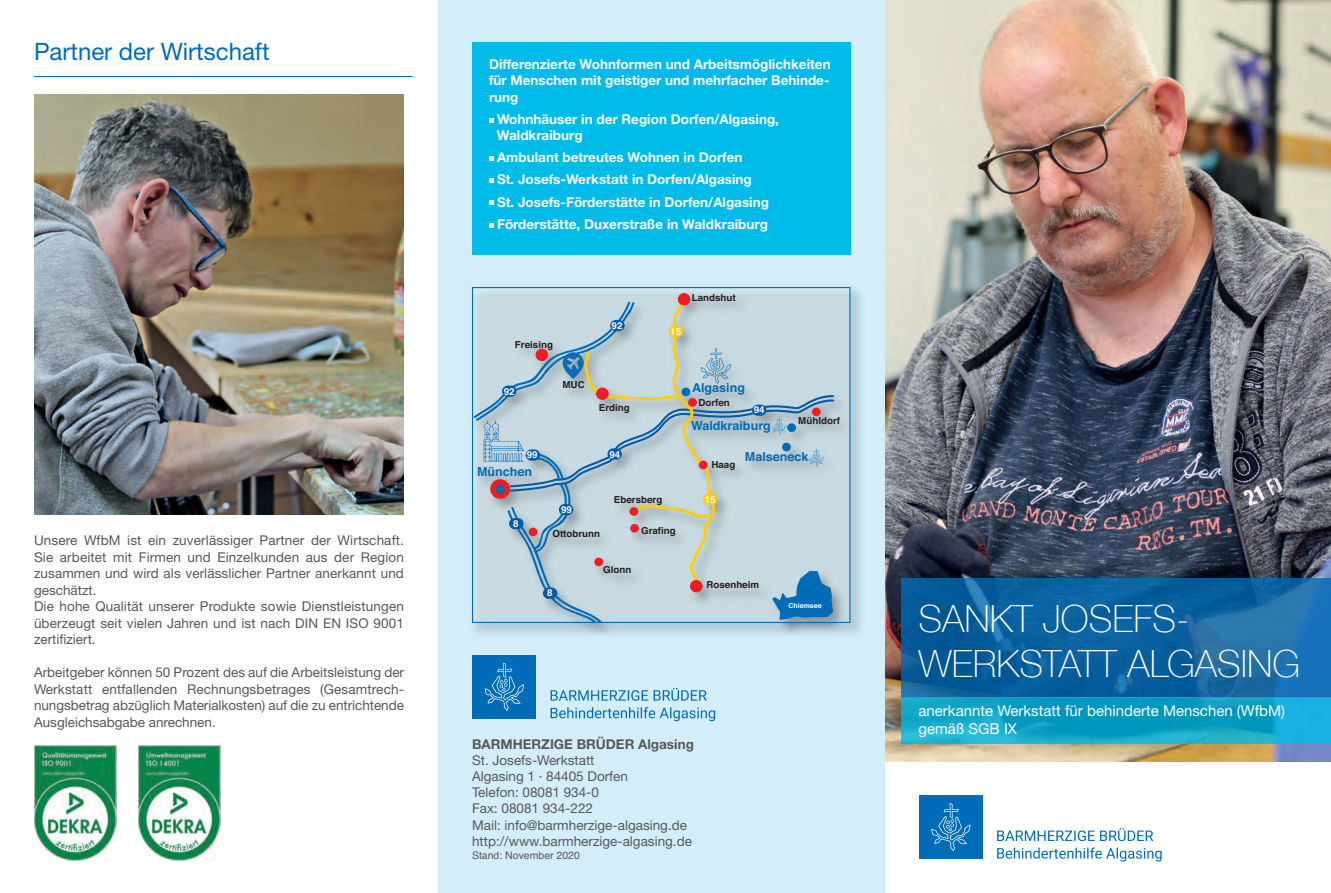
<style>
.page{position:relative;width:1331px;height:893px;background:#fff}
.page>*{position:absolute;margin:0;border:0;box-sizing:border-box;transform-origin:0 0}
.t1{font:100 37.5px/45px "Helvetica Neue";color:#fff}
.t2{font:24px "Helvetica Neue";color:#006cb7}
.t3{font:15px/18px "Helvetica Neue";color:#fff}
.t4{font:13.5px/16.5px "Helvetica Neue";letter-spacing:.005em;color:#57585a}
.t5{font:700 13.5px/16.2px "Helvetica Neue";color:#fff}
.t6{font:700 13.5px "Helvetica Neue";color:#57585a}
.t7{font:700 12.45px "Helvetica";color:#006cb7}
.t8{font:10.5px "Helvetica";color:#57585a}
.t9{font:700 9.6px "Helvetica";color:#231f20}
.t10{font:700 9.6px "Helvetica";color:#fff}
.t11{font:700 6.9px "Helvetica";color:#fff}
</style>
<div class="page">
<div style="left:919px;top:795px;width:64px;height:64px;background:#006cb7"></div>
<svg style="left:931px;top:803px;width:39px;height:48px"></svg>
<svg style="left:997px;top:847px;width:165px;height:15px"></svg>
<svg style="left:997px;top:828px;width:156px;height:13px"></svg>
<img style="left:884px;top:0;width:447px;height:761px">
<img style="left:34px;top:95px;width:370px;height:419px">
<div style="left:901px;top:578px;width:430px;height:119px;background:#006cb7;opacity:.8"></div>
<div style="left:901px;top:697px;width:430px;height:47px;background:#00bbe7;opacity:.8"></div>
<div style="left:438px;top:0;width:446px;height:893px;background:#d3eef9"></div>
<div style="left:472px;top:43px;width:378px;height:212px;background:#00bbe7"></div>
<svg style="left:489px;top:118px;width:4px;height:4px"></svg>
<svg style="left:489px;top:156px;width:4px;height:5px"></svg>
<svg style="left:489px;top:179px;width:4px;height:4px"></svg>
<svg style="left:489px;top:201px;width:4px;height:4px"></svg>
<svg style="left:489px;top:223px;width:4px;height:4px"></svg>
<img style="left:34px;top:746px;width:82px;height:114px">
<img style="left:138px;top:746px;width:82px;height:114px">
<div style="left:472px;top:655px;width:64px;height:64px;background:#006cb7"></div>
<svg style="left:485px;top:663px;width:39px;height:48px"></svg>
<svg style="left:551px;top:707px;width:164px;height:14px"></svg>
<svg style="left:551px;top:688px;width:156px;height:13px"></svg>
<img style="left:473px;top:287px;width:388px;height:349px">
<div style="left:473px;top:288px;width:376px;height:334px;background:#fff;opacity:.25"></div>
<div style="left:678px;top:293px;width:12px;height:12px;background:#ee1d23;border-radius:50%"></div>
<svg style="left:474px;top:301px;width:362px;height:320px;background:#b9ccd4"></svg>
<div style="left:629px;top:507px;width:9px;height:9px;background:#ee1d23;border-radius:50%"></div>
<div style="left:472px;top:287px;width:378px;height:336px;border:1px solid #006cb7"></div>
<img style="left:484px;top:420px;width:40px;height:42px">
<hr style="left:34px;top:76px;width:378px;height:1px;background:#006cb7">
<h2 class="t2" style="left:34px;top:42px;width:237px">Partner der Wirtschaft</h2>
<p class="t4" style="left:34px;top:534px;width:371px">Unsere WfbM ist ein zuverlässiger Partner der Wirtschaft.<br>Sie arbeitet mit Firmen und Einzelkunden aus der Region zusammen und wird als verlässlicher Partner anerkannt und geschätzt.<br>Die hohe Qualität unserer Produkte sowie Dienstleistungen überzeugt seit vielen Jahren und ist nach DIN EN ISO 9001 zertifiziert.</p>
<p class="t4" style="left:34px;top:666px;width:372px;text-align:justify">Arbeitgeber können 50 Prozent des auf die Arbeitsleistung der Werkstatt entfallenden Rechnungsbetrages (Gesamtrech&shy;nungsbetrag abzüglich Materialkosten) auf die zu entrichtende Ausgleichsabgabe anrechnen.</p>
<p class="t5" style="left:489px;top:57px;width:343px;text-align:justify">Differenzierte Wohnformen und Arbeitsmöglich keiten für Menschen mit geistiger und mehrfacher Behinde&shy;rung</p>
<p class="t5" style="left:497px;top:112px;width:284px">Wohnhäuser in der Region Dorfen/Algasing,<br>Waldkraiburg</p>
<p class="t5" style="left:497px;top:147px;width:274px;line-height:22.2px">Ambulant betreutes Wohnen in Dorfen<br>St. Josefs-Werkstatt in Dorfen/Algasing St. Josefs-Förderstätte in Dorfen/Algasing Förderstätte, Duxerstraße in Waldkraiburg</p>
<p class="t9" style="left:515px;top:336px;width:40px">Freising</p>
<p class="t10" style="left:612px;top:317px;width:12px">92</p>
<p class="t10" style="left:670px;top:324px;width:12px">15</p>
<p class="t9" style="left:692px;top:290px;width:45px">Landshut</p>
<p class="t10" style="left:504px;top:384px;width:12px">92</p>
<p class="t10" style="left:527px;top:447px;width:12px">99</p>
<p class="t7" style="left:477px;top:461px;width:57px">München</p>
<p class="t9" style="left:562px;top:377px;width:24px">MUC</p>
<p class="t9" style="left:599px;top:400px;width:32px">Erding</p>
<p class="t10" style="left:609px;top:446px;width:12px">94</p>
<p class="t7" style="left:692px;top:378px;width:55px">Algasing</p>
<p class="t7" style="left:691px;top:415px;width:81px">Waldkraiburg</p>
<p class="t7" style="left:745px;top:447px;width:65px">Malseneck</p>
<p class="t9" style="left:698px;top:395px;width:33px">Dorfen</p>
<p class="t10" style="left:754px;top:402px;width:12px">94</p>
<p class="t9" style="left:798px;top:412px;width:43px">Mühldorf</p>
<p class="t9" style="left:711px;top:457px;width:25px">Haag</p>
<p class="t10" style="left:561px;top:502px;width:12px">99</p>
<p class="t9" style="left:614px;top:492px;width:50px">Ebersberg</p>
<p class="t10" style="left:705px;top:491px;width:12px">15</p>
<p class="t10" style="left:513px;top:516px;width:7px">8</p>
<p class="t9" style="left:552px;top:526px;width:49px">Ottobrunn</p>
<p class="t9" style="left:641px;top:523px;width:36px">Grafing</p>
<p class="t9" style="left:603px;top:562px;width:30px">Glonn</p>
<p class="t10" style="left:547px;top:585px;width:7px">8</p>
<p class="t9" style="left:706px;top:577px;width:54px">Rosenheim</p>
<p class="t11" style="left:788px;top:600px;width:34px">Chiemsee</p>
<p class="t6" style="left:472px;top:739px;width:223px">BARMHERZIGE BRÜDER Algasing</p>
<p class="t4" style="left:472px;top:753px;width:221px">St. Josefs-Werkstatt<br>Algasing 1 · 84405 Dorfen<br>Telefon: 08081 934-0<br>Fax: 08081 934-222<br>Mail: info@barmherzige-algasing.de http://www.barmherzige-algasing.de</p>
<p class="t8" style="left:472px;top:849px;width:109px">Stand: November 2020</p>
<h1 class="t1" style="left:918px;top:595px;width:383px">SANKT JOSEFS-<br>WERKSTATT ALGASING</h1>
<p class="t3" style="left:918px;top:703px;width:368px">anerkannte Werkstatt für behinderte Menschen (WfbM) gemäß SGB IX</p>
</div>
